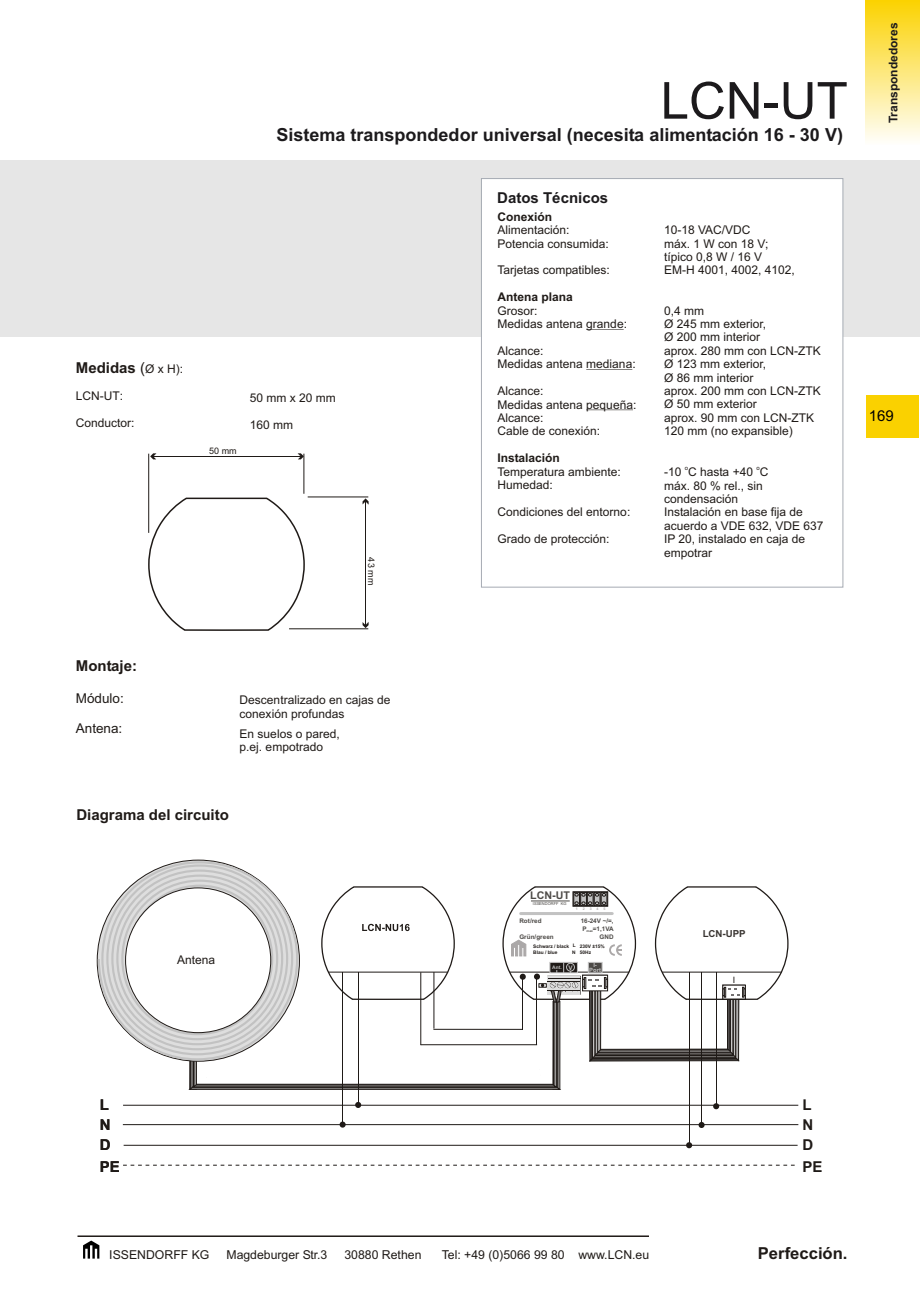
<style>
.page{position:relative;width:920px;height:1289px;background:#fff}
.page>*{position:absolute;margin:0;border:0;box-sizing:border-box;transform-origin:0 0}
.t1{font:51px "Arial";color:#1c1a1c}
.t2{font:700 18px "Arial";color:#1c1a1c}
.t3{font:700 16.5px "Arial";color:#1f1a17}
.t4{font:700 15px "Arial";color:#1f1a17}
.t5{font:700 15px "Arial";color:#1c1a1c}
.t6{font:15px "Arial";color:#000}
.t7{font:13.5px "Arial";color:#1f1a17}
.t8{font:12.3px "Arial";color:#1f1a17}
.t9{font:12px/13.4px "Arial";color:#1f1a17}
.t10{font:700 12px "Arial";color:#1f1a17}
.t11{font:700 12px "Arial";color:#1c1a1c}
.t12{font:700 10.65px "Arial";color:#4d4a47}
.t13{font:700 9.6px "Arial";color:#383330}
.t14{font:9px "Arial";color:#1f1a17}
.t15{font:8.85px "Arial";color:#1f1a17}
.t16{font:700 6.3px/7.9px "Arial";letter-spacing:.01em;color:#4d4a47}
.t17{font:6px "Arial";color:#1f1a17}
.t18{font:700 5.85px/4.5px "Arial";color:#c2c2c2;text-align:center}
.t19{font:700 4.8px/6.8px "Arial";color:#1f1a17}
.t20{font:700 4.8px "Arial";color:#c2c2c2}
.t21{font:4.05px "Arial";color:#4d4a47}
.t22{font:700 3.6px "Arial";color:#aba8a8}
.s1{font-weight:400}
.s2{font-weight:400;font-size:12px}
.s3{font-size:6.3px}
</style>
<div class="page">
<div style="left:0;top:161px;width:920px;height:176px;background:#e6e6e6"></div>
<div style="left:866px;top:395px;width:52px;height:43px;background:#fad100"></div>
<div style="left:865px;top:0;width:54px;height:145px;background:linear-gradient(to bottom,#fbd200,#fffffc)"></div>
<div style="left:481px;top:178px;width:362px;height:409px;background:#fff;border:1px solid #a6abb3"></div>
<hr style="left:586px;top:329px;width:37px;height:1px;background:#1f1a17">
<hr style="left:586px;top:369px;width:46px;height:1px;background:#1f1a17">
<hr style="left:586px;top:409px;width:47px;height:1px;background:#1f1a17">
<svg style="left:150px;top:453px;width:6px;height:6px"></svg>
<hr style="left:153px;top:456px;width:148px;height:1px;background:#1f1a17">
<svg style="left:298px;top:453px;width:5px;height:6px"></svg>
<hr style="left:303px;top:453px;width:1px;height:41px;background:#1f1a17">
<hr style="left:148px;top:453px;width:1px;height:80px;background:#1f1a17">
<svg style="left:362px;top:498px;width:6px;height:6px"></svg>
<hr style="left:365px;top:501px;width:1px;height:124px;background:#1f1a17">
<svg style="left:362px;top:622px;width:6px;height:6px"></svg>
<hr style="left:289px;top:628px;width:79px;height:1px;background:#1f1a17">
<hr style="left:308px;top:496px;width:60px;height:1px;background:#1f1a17">
<svg style="left:148px;top:497px;width:157px;height:134px"></svg>
<hr style="left:123px;top:1124px;width:675px;height:1px;background:#1f1a17">
<hr style="left:124px;top:1144px;width:673px;height:1px;background:#1f1a17">
<hr style="left:123px;top:1104px;width:675px;height:1px;background:#1f1a17">
<svg style="left:123px;top:1164px;width:672px;height:1px"></svg>
<hr style="left:688px;top:972px;width:1px;height:173px;background:#1f1a17">
<svg style="left:686px;top:1142px;width:6px;height:6px"></svg>
<hr style="left:715px;top:972px;width:1px;height:134px;background:#1f1a17">
<svg style="left:713px;top:1103px;width:6px;height:6px"></svg>
<hr style="left:701px;top:972px;width:1px;height:153px;background:#1f1a17">
<svg style="left:698px;top:1122px;width:6px;height:6px"></svg>
<hr style="left:358px;top:972px;width:1px;height:133px;background:#1f1a17">
<svg style="left:355px;top:1102px;width:6px;height:6px"></svg>
<hr style="left:342px;top:972px;width:1px;height:152px;background:#1f1a17">
<svg style="left:339px;top:1121px;width:6px;height:6px"></svg>
<svg style="left:97px;top:860px;width:691px;height:229px"></svg>
<hr style="left:662px;top:971px;width:119px;height:1px;background:#1f1a17">
<svg style="left:83px;top:1240px;width:16px;height:18px"></svg>
<hr style="left:77px;top:1235px;width:572px;height:2px;background:#1f1a17">
<p class="t4" style="left:76px;top:362px;width:109px">Medidas <span class="s1">(</span><span class="s2">Ø x H):</span></p>
<p class="t9" style="left:76px;top:390px;width:49px">LCN-UT:</p>
<p class="t9" style="left:76px;top:417px;width:60px">Conductor:</p>
<h1 class="t1" style="left:660px;top:81px;width:188px">LCN-UT</h1>
<h2 class="t2" style="left:276px;top:127px;width:568px">Sistema transpondedor universal (necesita alimentación 16 - 30 V)</h2>
<p class="t14" style="left:209px;top:447px;width:29px">50 mm</p>
<p class="t9" style="left:250px;top:392px;width:88px">50 mm x 20 mm</p>
<p class="t9" style="left:250px;top:419px;width:45px">160 mm</p>
<p class="t14" style="left:375px;top:557px;width:29px;rotate:90deg">43 mm</p>
<p class="t5" style="left:497px;top:192px;width:112px">Datos Técnicos</p>
<p class="t10" style="left:497px;top:212px;width:56px">Conexión</p>
<p class="t9" style="left:497px;top:224px;width:113px">Alimentación:<br>Potencia consumida:</p>
<p class="t9" style="left:497px;top:265px;width:114px">Tarjetas compatibles:</p>
<p class="t10" style="left:497px;top:292px;width:77px">Antena plana</p>
<p class="t9" style="left:497px;top:305px;width:131px">Grosor:<br>Medidas antena grande:</p>
<p class="t9" style="left:497px;top:345px;width:140px">Alcance:<br>Medidas antena mediana:</p>
<p class="t9" style="left:497px;top:385px;width:140px">Alcance:<br>Medidas antena pequeña:<br>Alcance:<br>Cable de conexión:</p>
<p class="t10" style="left:497px;top:453px;width:64px">Instalación</p>
<p class="t9" style="left:497px;top:466px;width:125px">Temperatura ambiente:<br>Humedad:</p>
<p class="t9" style="left:497px;top:506px;width:134px">Condiciones del entorno:</p>
<p class="t9" style="left:497px;top:533px;width:114px">Grado de protección:</p>
<p class="t9" style="left:664px;top:224px;width:132px">10-18 VAC/VDC<br>máx. 1 W con 18 V; típico 0,8 W / 16 V<br>EM-H 4001, 4002, 4102,</p>
<p class="t9" style="left:664px;top:305px;width:158px">0,4 mm<br>Ø 245 mm exterior,<br>Ø 200 mm interior<br>aprox. 280 mm con LCN-ZTK<br>Ø 123 mm exterior,<br>Ø 86 mm interior<br>aprox. 200 mm con LCN-ZTK<br>Ø 50 mm exterior<br>aprox. 90 mm con LCN-ZTK<br>120 mm (no expansible)</p>
<p class="t17" style="left:684px;top:466px;width:5px">o</p>
<p class="t17" style="left:756px;top:466px;width:5px">o</p>
<p class="t9" style="left:664px;top:466px;width:161px">-10 C hasta +40 C<br>máx. 80 % rel., sin condensación<br>Instalación en base fija de acuerdo a VDE 632, VDE 637<br>IP 20, instalado en caja de empotrar</p>
<p class="t11" style="left:888px;top:123px;width:102px;rotate:-90deg">Transpondedores</p>
<p class="t6" style="left:868px;top:410px;width:27px">169</p>
<p class="t4" style="left:76px;top:660px;width:63px">Montaje:</p>
<p class="t7" style="left:76px;top:693px;width:50px">Módulo:</p>
<p class="t7" style="left:76px;top:723px;width:48px">Antena:</p>
<p class="t9" style="left:239px;top:694px;width:152px">Descentralizado en cajas de conexión profundas</p>
<p class="t9" style="left:239px;top:728px;width:102px">En suelos o pared, p.ej. empotrado</p>
<p class="t4" style="left:76px;top:808px;width:154px">Diagrama del circuito</p>
<p class="t9" style="left:177px;top:954px;width:40px">Antena</p>
<p class="t12" style="left:530px;top:891px;width:41px">LCN-UT</p>
<p class="t21" style="left:533px;top:902px;width:35px">ISSENDORFF KG</p>
<p class="t16" style="left:519px;top:917px;width:24px">Rot/red</p>
<p class="t16" style="left:519px;top:933px;width:36px">Grün/green</p>
<p class="t22" style="left:575px;top:907px;width:3px">1</p>
<p class="t22" style="left:582px;top:907px;width:3px">2</p>
<p class="t22" style="left:589px;top:907px;width:3px">3</p>
<p class="t22" style="left:596px;top:907px;width:3px">4</p>
<p class="t22" style="left:603px;top:907px;width:3px">5</p>
<p class="t16" style="left:580px;top:917px;width:34px">16-24V ~/=,<br>P<sub>max</sub>=1,1VA</p>
<p class="t16" style="left:599px;top:933px;width:16px">GND</p>
<p class="t19" style="left:533px;top:943px;width:37px">Schwarz / black<br>Blau / blue</p>
<p class="t19" style="left:572px;top:942px;width:5px">L<br>N</p>
<p class="t19" style="left:580px;top:944px;width:26px;line-height:5.4px">230V ±15%<br>50Hz</p>
<p class="t20" style="left:552px;top:965px;width:22px">Ant. <span class="s3">V</span></p>
<p class="t18" style="left:589px;top:963px;width:13px">I-<br>Port</p>
<p class="t13" style="left:702px;top:930px;width:45px">LCN-UPP</p>
<p class="t15" style="left:732px;top:977px;width:4px">I</p>
<p class="t4" style="left:100px;top:1099px;width:11px">L</p>
<p class="t4" style="left:802px;top:1099px;width:11px">L</p>
<p class="t4" style="left:100px;top:1119px;width:12px">N</p>
<p class="t4" style="left:802px;top:1119px;width:12px">N</p>
<p class="t4" style="left:100px;top:1139px;width:12px">D</p>
<p class="t4" style="left:802px;top:1139px;width:12px">D</p>
<p class="t4" style="left:100px;top:1160px;width:22px">PE</p>
<p class="t4" style="left:802px;top:1160px;width:22px">PE</p>
<p class="t8" style="left:109px;top:1249px;width:102px">ISSENDORFF KG</p>
<p class="t8" style="left:226px;top:1249px;width:102px">Magdeburger Str.3</p>
<p class="t8" style="left:344px;top:1249px;width:78px">30880 Rethen</p>
<p class="t8" style="left:441px;top:1249px;width:209px">Tel: +49 (0)5066 99 80 www.LCN.eu</p>
<h3 class="t3" style="left:757px;top:1246px;width:91px">Perfección.</h3>
</div>
